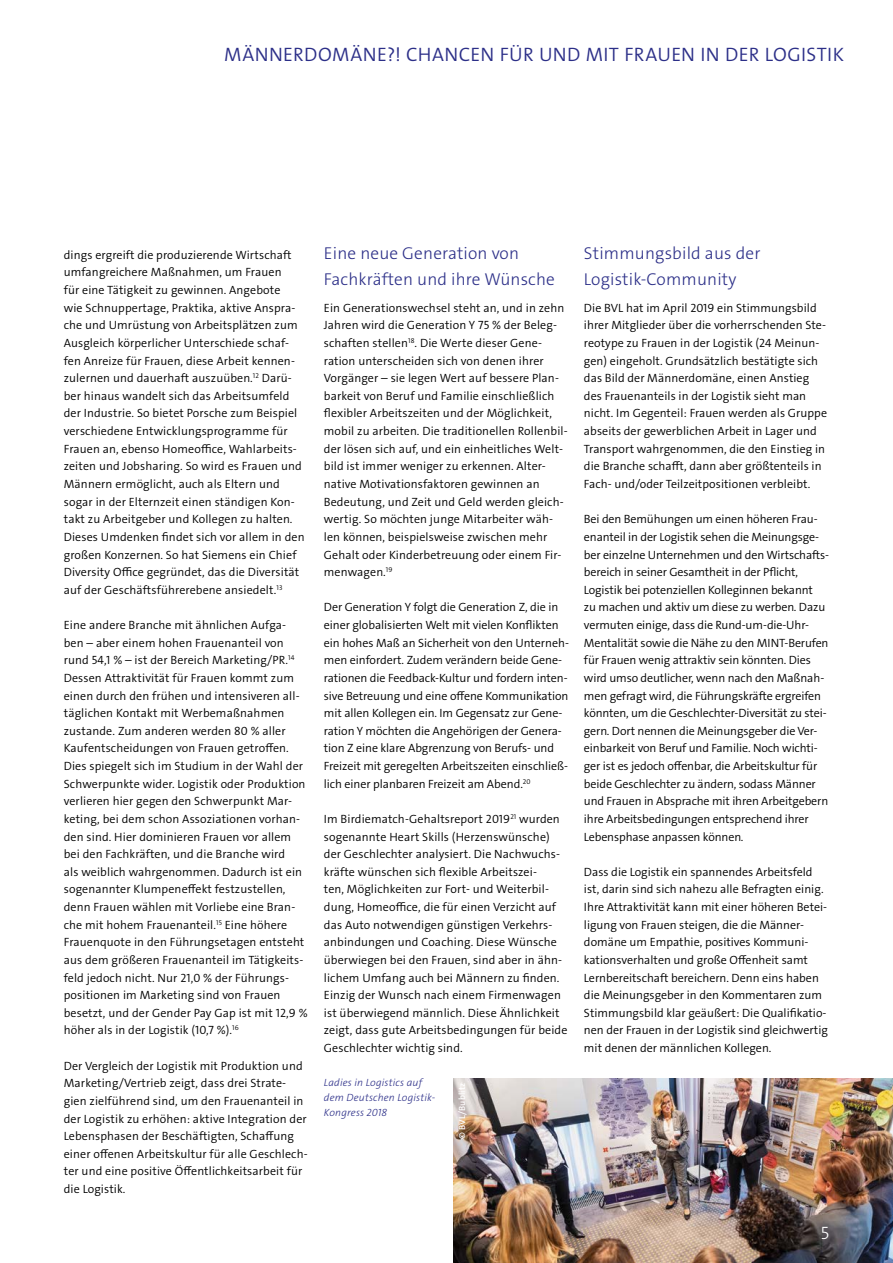
<style>
.page{position:relative;width:893px;height:1263px;background:#fff}
.page>*{position:absolute;margin:0;border:0;box-sizing:border-box;transform-origin:0 0}
.t1{font:19.5px "The Sans LP4 Se Lig";letter-spacing:.015em;color:#2c2f88}
.Seitenzahlen{font:18px "The Sans LP3 Lig";color:#fff}
.Unter-Überschrift_11{font:17.25px/26.4px "The Sans LP3 Lig";letter-spacing:.01em;color:#2c2f88}
.Norm_8_Text{font:12px/17.7px "The Sans LP4 Se Lig";letter-spacing:.01em;color:#000}
.Norm_8_Text-2{font:12px/17.7px "The Sans LP4 Se Lig";letter-spacing:-.01em;color:#000}
.Bildunterschrift{font:10.5px/15px "The Sans LP3 Lig IT";letter-spacing:.015em;color:#2c2f88}
.Norm_8_Text-3{font:9px "The Sans LP6 Se Bld";letter-spacing:.01em;color:#fff}
</style>
<div class="page">
<img style="left:454px;top:1078px;width:439px;height:185px">
<h1 class="t1" style="left:224px;top:41px;width:621px">MÄNNERDOMÄNE?! CHANCEN FÜR UND MIT FRAUEN IN DER LOGISTIK</h1>
<p class="Norm_8_Text" style="left:64px;top:246px;width:242px">dings ergreift die produzierende Wirtschaft umfangreichere Maßnahmen, um Frauen<br>für eine Tätigkeit zu gewinnen. Angebote<br>wie Schnuppertage, Praktika, aktive Anspra&shy;che und Umrüstung von Arbeitsplätzen zum Ausgleich körperlicher Unterschiede schaf&shy;fen Anreize für Frauen, diese Arbeit kennen&shy;zulernen und dauerhaft auszuüben.<sup>12</sup> Darü&shy;ber hinaus wandelt sich das Arbeitsumfeld der Industrie. So bietet Porsche zum Beispiel verschiedene Entwicklungsprogramme für Frauen an, ebenso Homeoffice, Wahlarbeits&shy;zeiten und Jobsharing. So wird es Frauen und Männern ermöglicht, auch als Eltern und sogar in der Elternzeit einen ständigen Kon&shy;takt zu Arbeitgeber und Kollegen zu halten.<br>Dieses Umdenken findet sich vor allem in den großen Konzernen. So hat Siemens ein Chief Diversity Office gegründet, das die Diversität auf der Geschäftsführerebene ansiedelt.<sup>13</sup></p>
<p class="Norm_8_Text" style="left:64px;top:616px;width:245px">Eine andere Branche mit ähnlichen Aufga&shy;ben – aber einem hohen Frauenanteil von rund 54,1 % – ist der Bereich Marketing/PR.<sup>14<br></sup>Dessen Attraktivität für Frauen kommt zum einen durch den frühen und intensiveren all&shy;täglichen Kontakt mit Werbemaßnahmen zustande. Zum anderen werden 80 % aller Kaufentscheidungen von Frauen getroffen.<br>Dies spiegelt sich im Studium in der Wahl der Schwerpunkte wider. Logistik oder Produktion verlieren hier gegen den Schwerpunkt Mar&shy;keting, bei dem schon Assoziationen vorhan&shy;den sind. Hier dominieren Frauen vor allem bei den Fachkräften, und die Branche wird<br>als weiblich wahrgenommen. Dadurch ist ein sogenannter Klumpeneffekt festzustellen, denn Frauen wählen mit Vorliebe eine Bran&shy;che mit hohem Frauenanteil.<sup>15</sup> Eine höhere Frauenquote in den Führungsetagen entsteht aus dem größeren Frauenanteil im Tätigkeits&shy;feld jedoch nicht. Nur 21,0 % der Führungs&shy;positionen im Marketing sind von Frauen besetzt, und der Gender Pay Gap ist mit 12,9 % höher als in der Logistik (10,7 %).<sup>16</sup></p>
<p class="Norm_8_Text" style="left:64px;top:1057px;width:245px">Der Vergleich der Logistik mit Produktion und Marketing/Vertrieb zeigt, dass drei Strate&shy;gien zielführend sind, um den Frauenanteil in der Logistik zu erhöhen: aktive Integration der Lebensphasen der Beschäftigten, Schaffung einer offenen Arbeitskultur für alle Geschlech&shy;ter und eine positive Öffentlichkeitsarbeit für die Logistik.</p>
<p class="Unter-Überschrift_11" style="left:324px;top:240px;width:233px">Eine neue Generation von<br>Fachkräften und ihre Wünsche</p>
<p class="Norm_8_Text" style="left:324px;top:299px;width:245px">Ein Generationswechsel steht an, und in zehn Jahren wird die Generation Y 75 % der Beleg&shy;schaften stellen<sup>18</sup>. Die Werte dieser Gene&shy;ration unterscheiden sich von denen ihrer Vorgänger – sie legen Wert auf bessere Plan&shy;barkeit von Beruf und Familie einschließlich flexibler Arbeitszeiten und der Möglichkeit, mobil zu arbeiten. Die traditionellen Rollenbil&shy;der lösen sich auf, und ein einheitliches Welt&shy;bild ist immer weniger zu erkennen. Alter&shy;native Motivationsfaktoren gewinnen an Bedeutung, und Zeit und Geld werden gleich&shy;wertig. So möchten junge Mitarbeiter wäh&shy;len können, beispielsweise zwischen mehr Gehalt oder Kinderbetreuung oder einem Fir&shy;menwagen.<sup>19</sup></p>
<p class="Norm_8_Text" style="left:324px;top:599px;width:247px">Der Generation Y folgt die Generation Z, die in einer globalisierten Welt mit vielen Konflikten ein hohes Maß an Sicherheit von den Unterneh&shy;men einfordert. Zudem verändern beide Gene&shy;rationen die Feedback-Kultur und fordern inten&shy;sive Betreuung und eine offene Kommunikation mit allen Kollegen ein. Im Gegensatz zur Gene&shy;ration Y möchten die Angehörigen der Genera&shy;tion Z eine klare Abgrenzung von Berufs- und Freizeit mit geregelten Arbeitszeiten einschließ&shy;lich einer planbaren Freizeit am Abend.<sup>20</sup></p>
<p class="Norm_8_Text" style="left:324px;top:810px;width:245px">Im Birdiematch-Gehaltsreport 2019<sup>21</sup> wurden sogenannte Heart Skills (Herzenswünsche) der Geschlechter analysiert. Die Nachwuchs&shy;kräfte wünschen sich flexible Arbeitszei-<br>ten, Möglichkeiten zur Fort- und Weiterbil&shy;dung, Homeoffice, die für einen Verzicht auf das Auto notwendigen günstigen Verkehrs&shy;anbindungen und Coaching. Diese Wünsche überwiegen bei den Frauen, sind aber in ähn&shy;lichem Umfang auch bei Männern zu finden.<br>Einzig der Wunsch nach einem Firmenwagen ist überwiegend männlich. Diese Ähnlichkeit zeigt, dass gute Arbeitsbedingungen für beide Geschlechter wichtig sind.</p>
<p class="Bildunterschrift" style="left:324px;top:1075px;width:113px">Ladies in Logistics auf dem Deutschen Logistik-<br>Kongress 2018</p>
<p class="Norm_8_Text-3" style="left:456px;top:1139px;width:57px;rotate:-90deg">© BVL/Bublitz</p>
<p class="Unter-Überschrift_11" style="left:584px;top:240px;width:178px">Stimmungsbild aus der<br>Logistik-Community</p>
<p class="Norm_8_Text" style="left:584px;top:299px;width:245px">Die BVL hat im April 2019 ein Stimmungsbild ihrer Mitglieder über die vorherrschenden Ste&shy;reotype zu Frauen in der Logistik (24 Meinun&shy;gen) eingeholt. Grundsätzlich bestätigte sich das Bild der Männerdomäne, einen Anstieg des Frauenanteils in der Logistik sieht man nicht. Im Gegenteil: Frauen werden als Gruppe abseits der gewerblichen Arbeit in Lager und Transport wahrgenommen, die den Einstieg in die Branche schafft, dann aber größtenteils in Fach- und/oder Teilzeitpositionen verbleibt.</p>
<p class="Norm_8_Text-2" style="left:584px;top:510px;width:247px">Bei den Bemühungen um einen höheren Frau&shy;enanteil in der Logistik sehen die Meinungsge&shy;ber einzelne Unternehmen und den Wirtschafts&shy;bereich in seiner Gesamtheit in der Pflicht, Logistik bei potenziellen Kolleginnen bekannt<br>zu machen und aktiv um diese zu werben. Dazu vermuten einige, dass die Rund-um-die-Uhr-Mentalität sowie die Nähe zu den MINT-Berufen für Frauen wenig attraktiv sein könnten. Dies wird umso deutlicher, wenn nach den Maßnah&shy;men gefragt wird, die Führungskräfte ergreifen könnten, um die Geschlechter-Diversität zu stei&shy;gern. Dort nennen die Meinungsgeber die Ver&shy;einbarkeit von Beruf und Familie. Noch wichti&shy;ger ist es jedoch offenbar, die Arbeitskultur für beide Geschlechter zu ändern, sodass Männer und Frauen in Absprache mit ihren Arbeitgebern ihre Arbeitsbedingungen entsprechend ihrer Lebensphase anpassen können.</p>
<p class="Norm_8_Text" style="left:584px;top:863px;width:245px">Dass die Logistik ein spannendes Arbeitsfeld ist, darin sind sich nahezu alle Befragten einig.<br>Ihre Attraktivität kann mit einer höheren Betei&shy;ligung von Frauen steigen, die die Männer&shy;domäne um Empathie, positives Kommuni&shy;kationsverhalten und große Offenheit samt Lernbereitschaft bereichern. Denn eins haben die Meinungsgeber in den Kommentaren zum Stimmungsbild klar geäußert: Die Qualifikatio&shy;nen der Frauen in der Logistik sind gleichwertig mit denen der männlichen Kollegen.</p>
<p class="Seitenzahlen" style="left:821px;top:1221px;width:10px">5</p>
</div>
